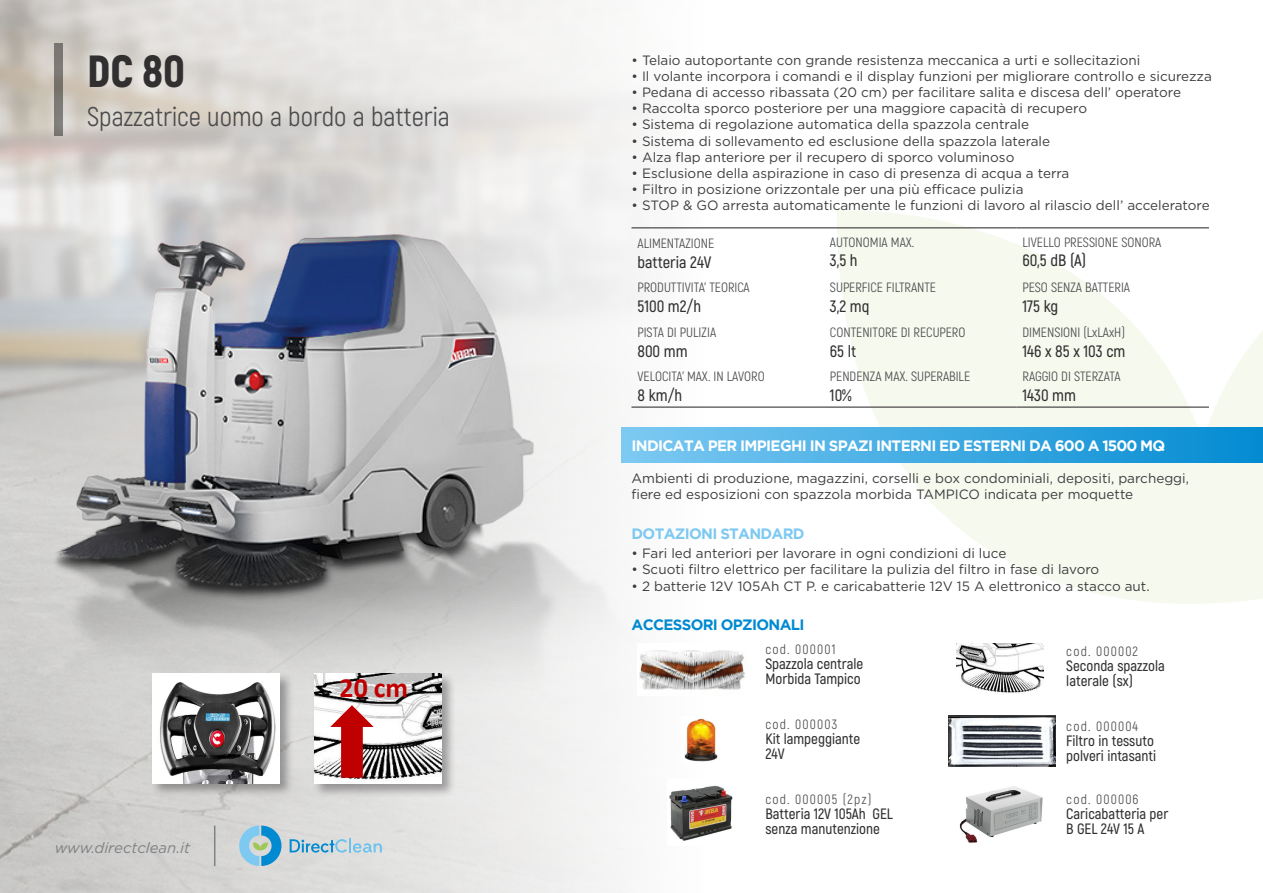
<style>
.page{position:relative;width:1263px;height:893px;background:#fff}
.page>*{position:absolute;margin:0;border:0;box-sizing:border-box;transform-origin:0 0}
.t1{font:900 45px "Akrobat";color:#312f30}
.t2{font:700 27.75px "Calibri";color:#c00000}
.t3{font:27px "Akrobat";color:#4b4c4d}
.t4{font:600 16.5px "Akrobat";color:#312f30}
.t5{font:600 15px/15px "Akrobat";color:#312f30}
.t6{font:700 15px "Gotham";letter-spacing:-.045em;color:#fff}
.t7{font:italic 15px "Gotham";color:#808285}
.t8{font:700 15px "Gotham";letter-spacing:-.045em;color:#008ad1}
.t9{font:700 15px "Gotham";letter-spacing:-.045em;color:#7dc9f2}
.t10{font:13.5px/16.2px "Gotham";color:#3e3e3f}
.t11{font:13.5px "Akrobat";color:#4b4c4d}
.t12{font:13.5px "Akrobat";letter-spacing:.09em;color:#4b4c4d}
</style>
<div class="page">
<svg style="left:837px;top:211px;width:426px;height:393px;fill:#f5f9ee"></svg>
<img style="left:0;top:0;width:705px;height:893px">
<div style="left:55px;top:43px;width:8px;height:93px;background:#7b7874"></div>
<img style="left:40px;top:234px;width:628px;height:512px">
<div style="left:151px;top:672px;width:143px;height:125px;background:#231f20;opacity:.39"></div>
<img style="left:153px;top:674px;width:127px;height:109px">
<div style="left:312px;top:672px;width:144px;height:126px;background:#231f20;opacity:.39"></div>
<img style="left:314px;top:674px;width:128px;height:110px">
<svg style="left:330px;top:705px;width:44px;height:73px"></svg>
<hr style="left:631px;top:227px;width:193px;height:1px;background:#231f20">
<hr style="left:824px;top:227px;width:192px;height:1px;background:#231f20">
<hr style="left:1016px;top:227px;width:193px;height:1px;background:#231f20">
<hr style="left:631px;top:407px;width:193px;height:1px;background:#231f20">
<hr style="left:824px;top:407px;width:192px;height:1px;background:#231f20">
<hr style="left:1016px;top:407px;width:193px;height:1px;background:#231f20">
<svg style="left:290px;top:838px;width:92px;height:15px"></svg>
<svg style="left:239px;top:826px;width:42px;height:40px;background:#7fbcd6"></svg>
<hr style="left:214px;top:826px;width:1px;height:40px;background:#808285">
<div style="left:622px;top:428px;width:641px;height:34px;background:linear-gradient(to right,#7dcaf2,#038bd2)"></div>
<img style="left:638px;top:644px;width:107px;height:51px">
<img style="left:956px;top:644px;width:88px;height:49px">
<img style="left:682px;top:716px;width:36px;height:46px">
<img style="left:948px;top:715px;width:108px;height:51px">
<img style="left:668px;top:779px;width:65px;height:67px">
<img style="left:960px;top:786px;width:83px;height:57px">
<p class="t1" style="left:87px;top:42px;width:100px">DC 80</p>
<p class="t3" style="left:87px;top:100px;width:364px">Spazzatrice uomo a bordo a batteria</p>
<p class="t7" style="left:55px;top:839px;width:137px">www.directclean.it</p>
<p class="t2" style="left:339px;top:668px;width:70px">20 cm</p>
<p class="t10" style="left:631px;top:51px;width:510px">• Telaio autoportante con grande resistenza meccanica a urti e sollecitazioni</p>
<p class="t10" style="left:631px;top:68px;width:582px">• Il volante incorpora i comandi e il display funzioni per migliorare controllo e sicurezza</p>
<p class="t10" style="left:631px;top:84px;width:551px">• Pedana di accesso ribassata (20 cm) per facilitare salita e discesa dell’ operatore</p>
<p class="t10" style="left:631px;top:100px;width:457px">• Raccolta sporco posteriore per una maggiore capacità di recupero</p>
<p class="t10" style="left:631px;top:116px;width:399px">• Sistema di regolazione automatica della spazzola centrale</p>
<p class="t10" style="left:631px;top:132px;width:420px">• Sistema di sollevamento ed esclusione della spazzola laterale</p>
<p class="t10" style="left:631px;top:149px;width:384px">• Alza flap anteriore per il recupero di sporco voluminoso</p>
<p class="t10" style="left:631px;top:165px;width:439px">• Esclusione della aspirazione in caso di presenza di acqua a terra</p>
<p class="t10" style="left:631px;top:181px;width:393px">• Filtro in posizione orizzontale per una più efficace pulizia</p>
<p class="t10" style="left:631px;top:197px;width:580px">• STOP &amp; GO arresta automaticamente le funzioni di lavoro al rilascio dell’ acceleratore</p>
<p class="t11" style="left:637px;top:235px;width:78px">ALIMENTAZIONE</p>
<p class="t4" style="left:637px;top:252px;width:76px">batteria 24V</p>
<p class="t11" style="left:830px;top:234px;width:86px">AUTONOMIA MAX.</p>
<p class="t4" style="left:830px;top:250px;width:29px">3,5 h</p>
<p class="t11" style="left:1022px;top:234px;width:140px">LIVELLO PRESSIONE SONORA</p>
<p class="t4" style="left:1022px;top:250px;width:65px">60,5 dB (A)</p>
<p class="t11" style="left:637px;top:280px;width:114px">PRODUTTIVITA’ TEORICA</p>
<p class="t4" style="left:637px;top:296px;width:65px">5100 m2/h</p>
<p class="t11" style="left:830px;top:280px;width:108px">SUPERFICE FILTRANTE</p>
<p class="t4" style="left:830px;top:296px;width:41px">3,2 mq</p>
<p class="t11" style="left:1022px;top:280px;width:109px">PESO SENZA BATTERIA</p>
<p class="t4" style="left:1022px;top:296px;width:37px">175 kg</p>
<p class="t11" style="left:637px;top:324px;width:80px">PISTA DI PULIZIA</p>
<p class="t4" style="left:637px;top:341px;width:52px">800 mm</p>
<p class="t11" style="left:830px;top:324px;width:137px">CONTENITORE DI RECUPERO</p>
<p class="t4" style="left:830px;top:341px;width:28px">65 lt</p>
<p class="t11" style="left:1022px;top:324px;width:104px">DIMENSIONI (LxLAxH)</p>
<p class="t4" style="left:1022px;top:341px;width:104px">146 x 85 x 103 cm</p>
<p class="t11" style="left:637px;top:368px;width:129px">VELOCITA’ MAX. IN LAVORO</p>
<p class="t4" style="left:637px;top:385px;width:46px">8 km/h</p>
<p class="t11" style="left:830px;top:368px;width:142px">PENDENZA MAX. SUPERABILE</p>
<p class="t4" style="left:830px;top:385px;width:23px">10%</p>
<p class="t11" style="left:1022px;top:368px;width:100px">RAGGIO DI STERZATA</p>
<p class="t4" style="left:1022px;top:385px;width:55px">1430 mm</p>
<p class="t6" style="left:632px;top:437px;width:535px">INDICATA PER IMPIEGHI IN SPAZI INTERNI ED ESTERNI DA 600 A 1500 MQ</p>
<p class="t10" style="left:631px;top:470px;width:559px">Ambienti di produzione, magazzini, corselli e box condominiali, depositi, parcheggi, fiere ed esposizioni con spazzola morbida TAMPICO indicata per moquette</p>
<p class="t9" style="left:632px;top:525px;width:175px">DOTAZIONI STANDARD</p>
<p class="t10" style="left:631px;top:545px;width:376px">• Fari led anteriori per lavorare in ogni condizioni di luce</p>
<p class="t10" style="left:631px;top:561px;width:469px">• Scuoti filtro elettrico per facilitare la pulizia del filtro in fase di lavoro</p>
<p class="t10" style="left:631px;top:577px;width:520px">• 2 batterie 12V 105Ah CT P. e caricabatterie 12V 15 A elettronico a stacco aut.</p>
<p class="t8" style="left:632px;top:616px;width:174px">ACCESSORI OPZIONALI</p>
<p class="t12" style="left:765px;top:642px;width:72px">cod. 000001</p>
<p class="t5" style="left:765px;top:657px;width:99px">Spazzola centrale</p>
<p class="t5" style="left:765px;top:672px;width:97px">Morbida Tampico</p>
<p class="t12" style="left:765px;top:716px;width:73px">cod. 000003</p>
<p class="t5" style="left:765px;top:731px;width:96px">Kit lampeggiante</p>
<p class="t5" style="left:765px;top:746px;width:21px">24V</p>
<p class="t12" style="left:765px;top:791px;width:108px">cod. 000005 (2pz)</p>
<p class="t5" style="left:765px;top:806px;width:129px">Batteria 12V 105Ah GEL senza manutenzione</p>
<p class="t12" style="left:1066px;top:643px;width:73px">cod. 000002</p>
<p class="t5" style="left:1066px;top:658px;width:100px">Seconda spazzola</p>
<p class="t5" style="left:1066px;top:673px;width:68px">laterale (sx)</p>
<p class="t12" style="left:1066px;top:718px;width:73px">cod. 000004</p>
<p class="t5" style="left:1066px;top:733px;width:89px">Filtro in tessuto</p>
<p class="t5" style="left:1066px;top:748px;width:91px">polveri intasanti</p>
<p class="t12" style="left:1066px;top:791px;width:74px">cod. 000006</p>
<p class="t5" style="left:1066px;top:806px;width:104px">Caricabatteria per</p>
<p class="t5" style="left:1066px;top:821px;width:80px">B GEL 24V 15 A</p>
</div>
